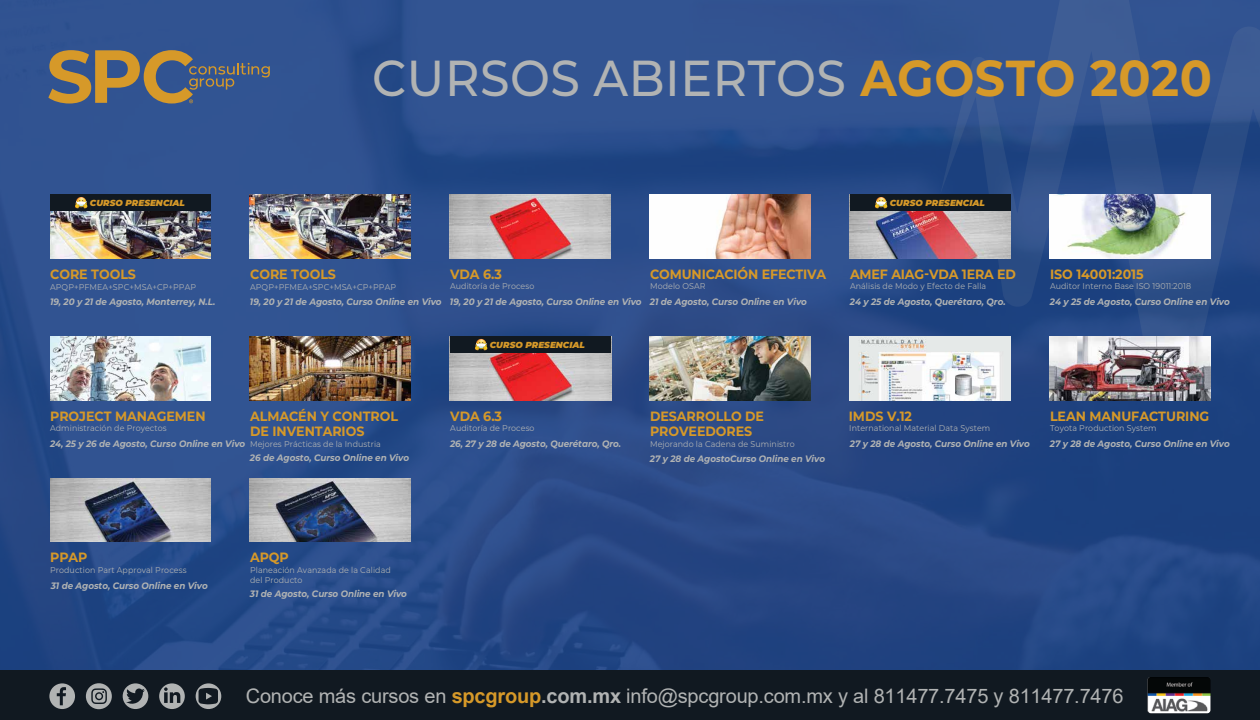
<style>
.page{position:relative;width:1260px;height:720px;background:#fff}
.page>*{position:absolute;margin:0;border:0;box-sizing:border-box;transform-origin:0 0}
.t1{font:500 50.5px "Montserrat";letter-spacing:.01em;color:#b1b3b3;scale:.94 1}
.t2{font:20px "Arial";letter-spacing:-.01em;color:#b1b3b3}
.t3{font:700 13.5px/15.2px "Montserrat";letter-spacing:-.005em;color:#d69929;scale:.94 1}
.t4{font:italic 700 9.25px "Montserrat";letter-spacing:-.005em;color:#b1b3b3;scale:.94 1}
.t5{font:italic 900 8.75px "Montserrat";color:#d69929}
.t6{font:8.5px/9.5px "Montserrat";letter-spacing:.01em;color:#b1b3b3;scale:.94 1}
.s1{font-weight:700;color:#d69929}
.s2{font-weight:700}
</style>
<div class="page">
<img style="left:0;top:0;width:1260px;height:670px">
<svg style="left:940px;top:0;width:320px;height:390px;background:#2c4e8a"></svg>
<img style="left:450px;top:195px;width:161px;height:63px">
<img style="left:50px;top:478px;width:161px;height:64px">
<img style="left:250px;top:478px;width:161px;height:64px">
<img style="left:850px;top:336px;width:161px;height:64px">
<img style="left:650px;top:336px;width:161px;height:64px">
<img style="left:250px;top:336px;width:161px;height:64px">
<img style="left:1050px;top:336px;width:161px;height:64px">
<img style="left:50px;top:336px;width:161px;height:64px">
<img style="left:1050px;top:195px;width:161px;height:63px">
<img style="left:650px;top:195px;width:161px;height:63px">
<img style="left:50px;top:211px;width:161px;height:47px">
<div style="left:50px;top:195px;width:161px;height:16px;background:#111921"></div>
<svg style="left:75px;top:197px;width:13px;height:12px"></svg>
<img style="left:250px;top:195px;width:161px;height:63px">
<img style="left:850px;top:211px;width:161px;height:47px">
<div style="left:850px;top:195px;width:161px;height:16px;background:#111921"></div>
<svg style="left:875px;top:197px;width:13px;height:12px"></svg>
<img style="left:450px;top:353px;width:161px;height:47px">
<div style="left:450px;top:336px;width:161px;height:17px;background:#111921"></div>
<svg style="left:475px;top:339px;width:13px;height:12px"></svg>
<div style="left:0;top:670px;width:1260px;height:50px;background:#111921"></div>
<svg style="left:196px;top:683px;width:25px;height:26px"></svg>
<svg style="left:49px;top:683px;width:26px;height:26px"></svg>
<svg style="left:159px;top:683px;width:26px;height:26px"></svg>
<svg style="left:123px;top:683px;width:25px;height:26px"></svg>
<svg style="left:86px;top:683px;width:26px;height:26px"></svg>
<img style="left:1147px;top:677px;width:64px;height:36px">
<svg style="left:48px;top:50px;width:222px;height:54px;background:#6b6c6c"></svg>
<h1 class="t1" style="left:372px;top:43px;width:895px">CURSOS ABIERTOS <span class="s1">AGOSTO 2020</span></h1>
<p class="t5" style="left:90px;top:196px;width:97px">CURSO PRESENCIAL</p>
<h3 class="t3" style="left:50px;top:266px;width:93px">CORE TOOLS</h3>
<p class="t6" style="left:50px;top:282px;width:157px">APQP+PFMEA+SPC+MSA+CP+PPAP</p>
<p class="t4" style="left:50px;top:295px;width:177px">19, 20 y 21 de Agosto, Monterrey, N.L.</p>
<p class="t5" style="left:890px;top:196px;width:97px">CURSO PRESENCIAL</p>
<h3 class="t3" style="left:250px;top:266px;width:93px">CORE TOOLS</h3>
<p class="t6" style="left:250px;top:282px;width:157px">APQP+PFMEA+SPC+MSA+CP+PPAP</p>
<p class="t4" style="left:250px;top:295px;width:205px">19, 20 y 21 de Agosto, Curso Online en Vivo</p>
<h3 class="t3" style="left:450px;top:266px;width:57px">VDA 6.3</h3>
<p class="t6" style="left:450px;top:281px;width:91px">Auditoría de Proceso</p>
<p class="t4" style="left:450px;top:295px;width:205px">19, 20 y 21 de Agosto, Curso Online en Vivo</p>
<h3 class="t3" style="left:650px;top:266px;width:189px">COMUNICACIÓN EFECTIVA</h3>
<p class="t6" style="left:650px;top:281px;width:61px">Modelo OSAR</p>
<p class="t4" style="left:650px;top:295px;width:169px">21 de Agosto, Curso Online en Vivo</p>
<p class="t5" style="left:490px;top:338px;width:97px">CURSO PRESENCIAL</p>
<h3 class="t3" style="left:850px;top:266px;width:178px">AMEF AIAG-VDA 1ERA ED</h3>
<p class="t6" style="left:850px;top:281px;width:146px">Análisis de Modo y Efecto de Falla</p>
<p class="t4" style="left:850px;top:295px;width:167px">24 y 25 de Agosto, Querétaro, Qro.</p>
<h3 class="t3" style="left:1050px;top:266px;width:101px">ISO 14001:2015</h3>
<p class="t6" style="left:1050px;top:281px;width:152px">Auditor Interno Base ISO 19011:2018</p>
<p class="t4" style="left:1050px;top:295px;width:193px">24 y 25 de Agosto, Curso Online en Vivo</p>
<h3 class="t3" style="left:250px;top:407px;width:159px">ALMACÉN Y CONTROL<br>DE INVENTARIOS</h3>
<p class="t6" style="left:250px;top:439px;width:141px">Mejores Prácticas de la Industria</p>
<p class="t4" style="left:250px;top:452px;width:171px">26 de Agosto, Curso Online en Vivo</p>
<h3 class="t3" style="left:50px;top:407px;width:167px">PROJECT MANAGEMEN</h3>
<p class="t6" style="left:50px;top:423px;width:126px">Administración de Proyectos</p>
<p class="t4" style="left:50px;top:437px;width:209px">24, 25 y 26 de Agosto, Curso Online en Vivo</p>
<h3 class="t3" style="left:50px;top:549px;width:41px">PPAP</h3>
<p class="t6" style="left:50px;top:565px;width:147px">Production Part Approval Process</p>
<p class="t4" style="left:51px;top:579px;width:169px">31 de Agosto, Curso Online en Vivo</p>
<h3 class="t3" style="left:250px;top:549px;width:43px">APQP</h3>
<p class="t6" style="left:250px;top:565px;width:151px">Planeación Avanzada de la Calidad del Producto</p>
<p class="t4" style="left:250px;top:587px;width:169px">31 de Agosto, Curso Online en Vivo</p>
<h3 class="t3" style="left:450px;top:407px;width:57px">VDA 6.3</h3>
<p class="t6" style="left:450px;top:423px;width:91px">Auditoría de Proceso</p>
<p class="t4" style="left:450px;top:437px;width:183px">26, 27 y 28 de Agosto, Querétaro, Qro.</p>
<h3 class="t3" style="left:650px;top:407px;width:123px">DESARROLLO DE<br>PROVEEDORES</h3>
<p class="t6" style="left:650px;top:439px;width:155px">Mejorando la Cadena de Suministro</p>
<p class="t4" style="left:650px;top:452px;width:188px">27 y 28 de AgostoCurso Online en Vivo</p>
<h3 class="t3" style="left:849px;top:407px;width:69px">IMDS V.12</h3>
<p class="t6" style="left:849px;top:423px;width:152px">International Material Data System</p>
<p class="t4" style="left:850px;top:437px;width:193px">27 y 28 de Agosto, Curso Online en Vivo</p>
<h3 class="t3" style="left:1050px;top:407px;width:171px">LEAN MANUFACTURING</h3>
<p class="t6" style="left:1050px;top:423px;width:115px">Toyota Production System</p>
<p class="t4" style="left:1050px;top:437px;width:193px">27 y 28 de Agosto, Curso Online en Vivo</p>
<h2 class="t2" style="left:246px;top:682px;width:879px">Conoce más cursos en <span class="s1">spcgroup</span><span class="s2">.com.mx</span> info@spcgroup.com.mx y al 811477.7475 y 811477.7476</h2>
</div>
